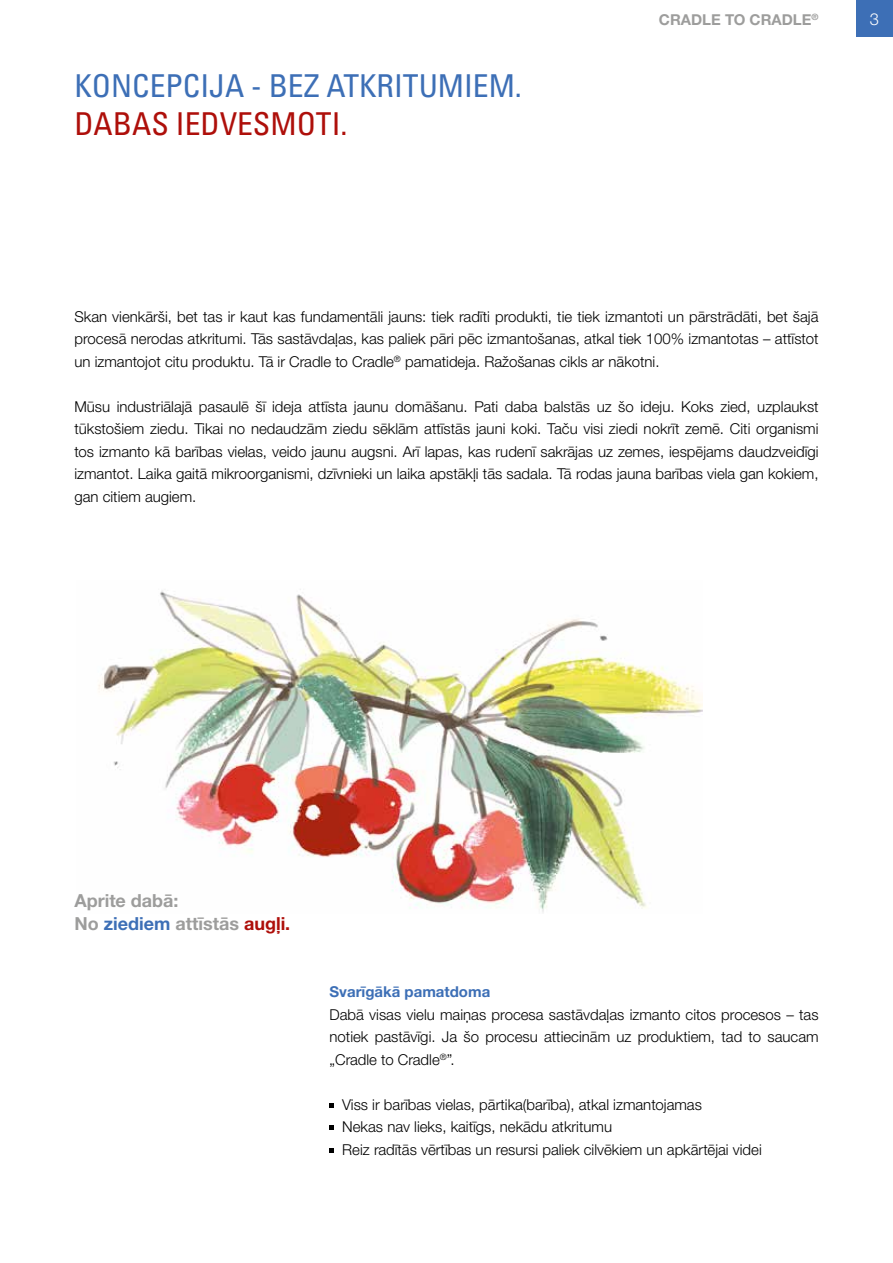
<style>
.page{position:relative;width:893px;height:1263px;background:#fff}
.page>*{position:absolute;margin:0;border:0;box-sizing:border-box;transform-origin:0 0}
.t1{font:condensed 31.5px "Univers LT Pro";color:#3d6fb6}
.t2{font:condensed 31.5px "Univers LT Pro";color:#ae0f0a}
.t3{font:700 18px/22.5px "Helvetica Neue LTW1 G";color:#9d9d9c}
.t4{font:300 16.5px "Helvetica Neue LTW1 G";color:#fff}
.t5{font:300 15px/22.5px "Helvetica Neue LTW1 G";color:#000;text-align:justify}
.t6{font:700 15px "Helvetica Neue LTW1 G";color:#3d6fb6}
.t7{font:700 15px "Helvetica Neue LTW1 G";color:#9d9d9c}
.t8{font:700 8.7px "Helvetica Neue LTW1 G";color:#9d9d9c}
.s1{color:#3d6fb6}
.s2{color:#ae0f0a}
</style>
<div class="page">
<img style="left:98px;top:589px;width:605px;height:323px">
<svg style="left:330px;top:1103px;width:4px;height:4px"></svg>
<svg style="left:330px;top:1125px;width:4px;height:5px"></svg>
<svg style="left:330px;top:1148px;width:4px;height:4px"></svg>
<div style="left:856px;top:0;width:37px;height:37px;background:#3d6fb6"></div>
<h1 class="t1" style="left:74px;top:66px;width:449px">KONCEPCIJA - BEZ ATKRITUMIEM.</h1>
<h1 class="t2" style="left:74px;top:104px;width:275px">DABAS IEDVESMOTI.</h1>
<p class="t7" style="left:659px;top:10px;width:154px">CRADLE TO CRADLE</p>
<p class="t4" style="left:870px;top:9px;width:11px">3</p>
<p class="t8" style="left:812px;top:11px;width:8px">®</p>
<p class="t5" style="left:74px;top:305px;width:746px">Skan vienkārši, bet tas ir kaut kas fundamentāli jauns: tiek radīti produkti, tie tiek izmantoti un pārstrādāti, bet šajā procesā nerodas atkritumi. Tās sastāvdaļas, kas paliek pāri pēc izmantošanas, atkal tiek 100% izmantotas – attīstot un izmantojot citu produktu. Tā ir Cradle to Cradle<sup>®</sup> pamatideja. Ražošanas cikls ar nākotni.</p>
<p class="t5" style="left:74px;top:395px;width:746px">Mūsu industriālajā pasaulē šī ideja attīsta jaunu domāšanu. Pati daba balstās uz šo ideju. Koks zied, uzplaukst tūkstošiem ziedu. Tikai no nedaudzām ziedu sēklām attīstās jauni koki. Taču visi ziedi nokrīt zemē. Citi organismi tos izmanto kā barības vielas, veido jaunu augsni. Arī lapas, kas rudenī sakrājas uz zemes, iespējams daudzveidīgi izmantot. Laika gaitā mikroorganismi, dzīvnieki un laika apstākļi tās sadala. Tā rodas jauna barības viela gan kokiem, gan citiem augiem.</p>
<p class="t3" style="left:74px;top:889px;width:217px">Aprite dabā:<br>No <span class="s1">ziediem</span> attīstās <span class="s2">augļi.</span></p>
<p class="t6" style="left:330px;top:982px;width:162px">Svarīgākā pamatdoma</p>
<p class="t5" style="left:330px;top:1003px;width:491px">Dabā visas vielu maiņas procesa sastāvdaļas izmanto citos procesos – tas notiek pastāvīgi. Ja šo procesu attiecinām uz produktiem, tad to saucam „Cradle to Cradle<sup>®</sup>”.</p>
<p class="t5" style="left:342px;top:1093px;width:421px;text-align:left">Viss ir barības vielas, pārtika(barība), atkal izmantojamas<br>Nekas nav lieks, kaitīgs, nekādu atkritumu<br>Reiz radītās vērtības un resursi paliek cilvēkiem un apkārtējai videi</p>
</div>
